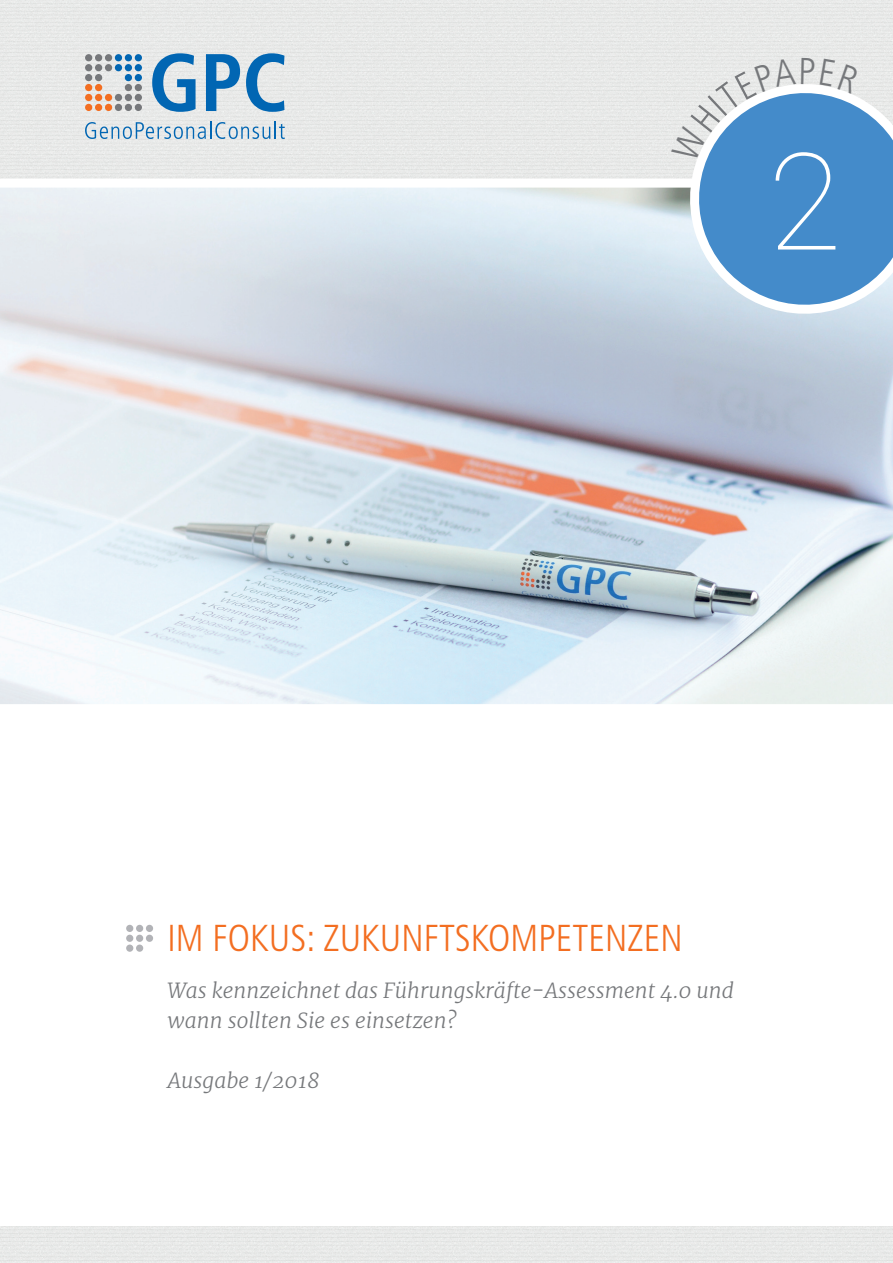
<style>
.page{position:relative;width:893px;height:1263px;background:#fff}
.page>*{position:absolute;margin:0;border:0;box-sizing:border-box;transform-origin:0 0}
.t1{font:100 135px "Roboto";color:#fff}
.t2{font:300 condensed 37.5px "Frutiger LT Std";color:#f36e21}
.t3{font:italic 300 21px/30px "Merriweather";color:#76787b}
</style>
<div class="page">
<div style="left:0;top:0;width:893px;height:174px;background:#e8e9e8"></div>
<svg style="left:0;top:174px;width:893px;height:530px;background:#d3dbe3"></svg>
<svg style="left:85px;top:121px;width:199px;height:18px;background:#b7cddc"></svg>
<div style="left:135px;top:104px;width:7px;height:7px;background:#76787b;border-radius:50%"></div>
<div style="left:125px;top:104px;width:7px;height:7px;background:#76787b;border-radius:50%"></div>
<div style="left:115px;top:104px;width:7px;height:7px;background:#76787b;border-radius:50%"></div>
<div style="left:105px;top:104px;width:7px;height:7px;background:#f36e21;border-radius:50%"></div>
<div style="left:95px;top:104px;width:7px;height:7px;background:#f36e21;border-radius:50%"></div>
<div style="left:85px;top:104px;width:7px;height:7px;background:#f36e21;border-radius:50%"></div>
<div style="left:135px;top:94px;width:7px;height:7px;background:#76787b;border-radius:50%"></div>
<div style="left:125px;top:94px;width:7px;height:7px;background:#76787b;border-radius:50%"></div>
<div style="left:115px;top:94px;width:7px;height:7px;background:#76787b;border-radius:50%"></div>
<div style="left:105px;top:94px;width:7px;height:7px;background:#f36e21;border-radius:50%"></div>
<div style="left:95px;top:94px;width:7px;height:7px;background:#f36e21;border-radius:50%"></div>
<div style="left:85px;top:94px;width:7px;height:7px;background:#f36e21;border-radius:50%"></div>
<div style="left:135px;top:84px;width:7px;height:7px;background:#76787b;border-radius:50%"></div>
<div style="left:125px;top:84px;width:7px;height:7px;background:#76787b;border-radius:50%"></div>
<div style="left:95px;top:84px;width:7px;height:7px;background:#f36e21;border-radius:50%"></div>
<div style="left:85px;top:84px;width:7px;height:7px;background:#f36e21;border-radius:50%"></div>
<div style="left:135px;top:74px;width:7px;height:7px;background:#0166b3;border-radius:50%"></div>
<div style="left:125px;top:74px;width:7px;height:7px;background:#0166b3;border-radius:50%"></div>
<div style="left:95px;top:74px;width:7px;height:7px;background:#76787b;border-radius:50%"></div>
<div style="left:85px;top:74px;width:7px;height:7px;background:#76787b;border-radius:50%"></div>
<div style="left:135px;top:64px;width:7px;height:7px;background:#0166b3;border-radius:50%"></div>
<div style="left:125px;top:64px;width:7px;height:7px;background:#0166b3;border-radius:50%"></div>
<div style="left:115px;top:64px;width:7px;height:7px;background:#0166b3;border-radius:50%"></div>
<div style="left:105px;top:64px;width:7px;height:7px;background:#76787b;border-radius:50%"></div>
<div style="left:95px;top:64px;width:7px;height:7px;background:#76787b;border-radius:50%"></div>
<div style="left:85px;top:64px;width:7px;height:7px;background:#76787b;border-radius:50%"></div>
<div style="left:135px;top:54px;width:7px;height:7px;background:#0166b3;border-radius:50%"></div>
<div style="left:125px;top:54px;width:7px;height:7px;background:#0166b3;border-radius:50%"></div>
<div style="left:115px;top:54px;width:7px;height:7px;background:#0166b3;border-radius:50%"></div>
<div style="left:105px;top:54px;width:7px;height:7px;background:#76787b;border-radius:50%"></div>
<div style="left:95px;top:54px;width:7px;height:7px;background:#76787b;border-radius:50%"></div>
<div style="left:85px;top:54px;width:7px;height:7px;background:#76787b;border-radius:50%"></div>
<svg style="left:152px;top:53px;width:44px;height:59px;background:#74a7cd"></svg>
<svg style="left:206px;top:54px;width:34px;height:57px;background:#669fca"></svg>
<svg style="left:246px;top:53px;width:38px;height:59px;background:#85b1d1"></svg>
<svg style="left:682px;top:76px;width:211px;height:246px;background:#74a8d5"></svg>
<div style="left:136px;top:944px;width:7px;height:8px;background:#b2b3b7;border-radius:50%"></div>
<div style="left:126px;top:944px;width:7px;height:8px;background:#b2b3b7;border-radius:50%"></div>
<div style="left:146px;top:935px;width:7px;height:7px;background:#b2b3b7;border-radius:50%"></div>
<div style="left:136px;top:935px;width:7px;height:7px;background:#b2b3b7;border-radius:50%"></div>
<div style="left:126px;top:935px;width:7px;height:7px;background:#b2b3b7;border-radius:50%"></div>
<div style="left:146px;top:925px;width:7px;height:7px;background:#b2b3b7;border-radius:50%"></div>
<div style="left:136px;top:925px;width:7px;height:7px;background:#b2b3b7;border-radius:50%"></div>
<div style="left:126px;top:925px;width:7px;height:7px;background:#b2b3b7;border-radius:50%"></div>
<div style="left:0;top:1227px;width:893px;height:36px;background:#e9eae9"></div>
<svg style="left:671px;top:58px;width:189px;height:105px;background:#a2c2dd"></svg>
<h1 class="t1" style="left:768px;top:107px;width:75px">2</h1>
<h2 class="t2" style="left:168px;top:917px;width:517px">IM FOKUS: ZUKUNFTSKOMPETENZEN</h2>
<p class="t3" style="left:168px;top:975px;width:568px">Was kennzeichnet das Führungskräfte-Assessment 4.0 und wann sollten Sie es einsetzen?</p>
<p class="t3" style="left:168px;top:1065px;width:153px">Ausgabe 1/2018</p>
</div>
